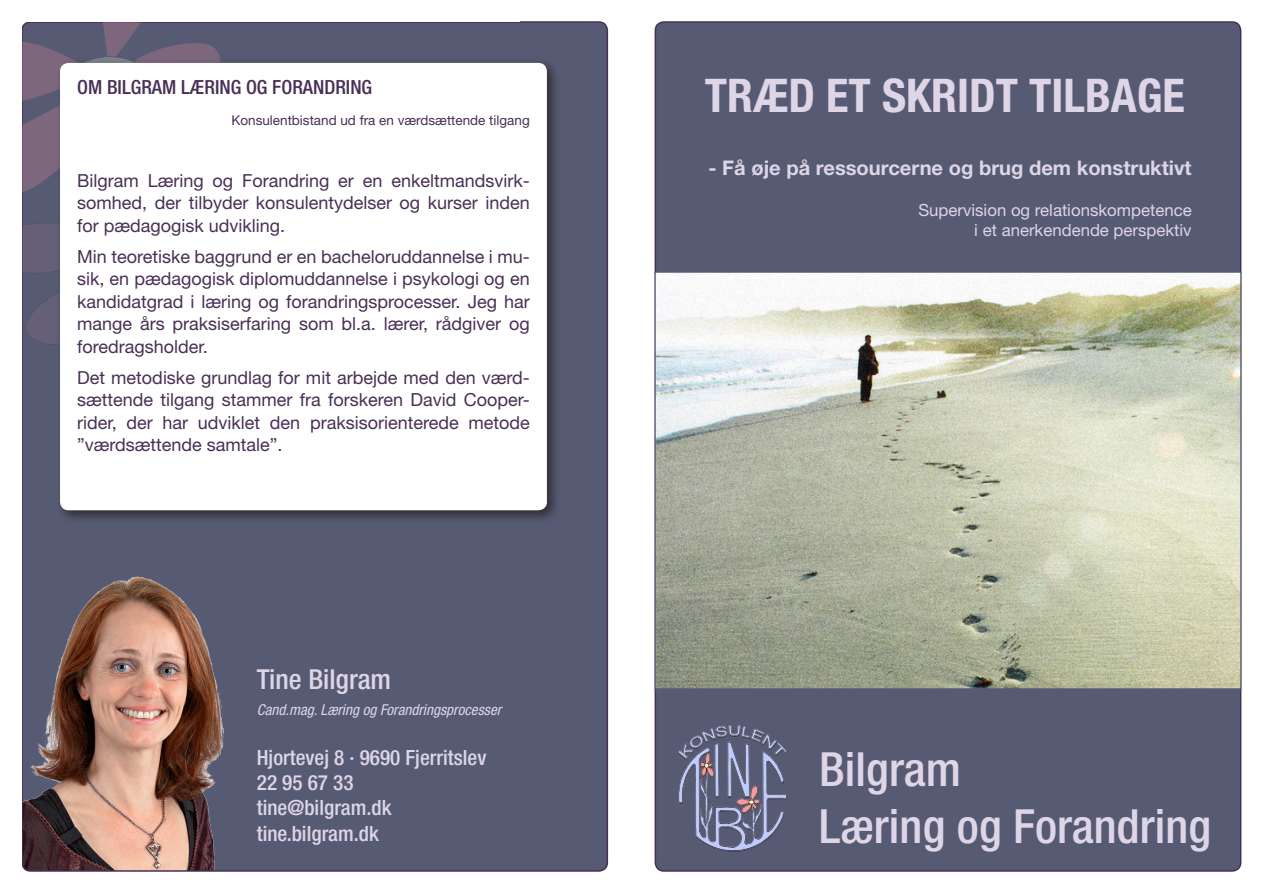
<style>
.page{position:relative;width:1263px;height:893px;background:#fff}
.page>*{position:absolute;margin:0;border:0;box-sizing:border-box;transform-origin:0 0}
.t1{font:500 condensed 47.1px "Helvetica Neue LT Std";color:#ded5e7}
.t2{font:700 condensed 46.5px "Helvetica Neue LT Std";color:#ded5e7}
.t3{font:500 condensed 27.6px "Helvetica Neue LT Std";color:#ded5e7}
.t4{font:500 condensed 21px "Helvetica Neue LT Std";color:#ded5e7}
.t5{font:700 20.1px "Helvetica Neue LT Std";color:#ded5e7}
.Overskrift{font:500 condensed 19.5px "Helvetica Neue LT Std";color:#492f57}
.t6{font:18px/22.5px "Helvetica Neue LT Std";color:#492f57;text-align:justify}
.t7{font:16.8px/20.1px "Helvetica Neue LT Std";color:#ded5e7;text-align:right}
.t8{font:italic condensed 15px "Helvetica Neue LT Std";color:#ded5e7}
.t9{font:13.5px "Helvetica Neue LT Std";color:#492f57}
</style>
<div class="page">
<div style="left:655px;top:22px;width:586px;height:849px;background:#565b73;border-radius:9px"></div>
<img style="left:657px;top:274px;width:582px;height:413px">
<div style="left:22px;top:22px;width:585px;height:849px;background:#565b73;border-radius:9px"></div>
<img style="left:24px;top:576px;width:201px;height:293px">
<svg style="left:22px;top:22px;width:201px;height:325px"></svg>
<div style="left:55px;top:58px;width:505px;height:465px;background:#231f20;opacity:.75"></div>
<div style="left:60px;top:63px;width:487px;height:447px;background:#fff;border-radius:9px"></div>
<img style="left:678px;top:726px;width:109px;height:124px">
<p class="Overskrift" style="left:77px;top:75px;width:297px">OM BILGRAM LÆRING OG FORANDRING</p>
<p class="t9" style="left:231px;top:112px;width:300px">Konsulentbistand ud fra en værdsættende tilgang</p>
<p class="t6" style="left:77px;top:169px;width:454px">Bilgram Læring og Forandring er en enkeltmandsvirk&shy;somhed, der tilbyder konsulentydelser og kurser inden for pædagogisk udvikling.</p>
<p class="t6" style="left:77px;top:245px;width:454px">Min teoretiske baggrund er en bacheloruddannelse i mu&shy;sik, en pædagogisk diplomuddannelse i psykologi og en kandidatgrad i læring og forandringsprocesser. Jeg har mange års praksiserfaring som bl.a. lærer, rådgiver og foredragsholder.</p>
<p class="t6" style="left:77px;top:366px;width:454px">Det metodiske grundlag for mit arbejde med den værd&shy;sættende tilgang stammer fra forskeren David Cooper&shy;rider, der har udviklet den praksisorienterede metode ”værdsættende samtale”.</p>
<p class="t3" style="left:257px;top:663px;width:136px">Tine Bilgram</p>
<p class="t8" style="left:257px;top:701px;width:246px">Cand.mag. Læring og Forandringsprocesser</p>
<p class="t4" style="left:257px;top:745px;width:231px">Hjortevej 8 · 9690 Fjerritslev</p>
<p class="t4" style="left:257px;top:770px;width:98px">22 95 67 33</p>
<p class="t4" style="left:257px;top:795px;width:136px">tine@bilgram.dk</p>
<p class="t4" style="left:257px;top:821px;width:124px">tine.bilgram.dk</p>
<p class="t2" style="left:705px;top:67px;width:482px">TRÆD ET SKRIDT TILBAGE</p>
<p class="t5" style="left:708px;top:155px;width:485px">- Få øje på ressourcerne og brug dem konstruktivt</p>
<p class="t7" style="left:918px;top:199px;width:275px">Supervision og relationskompetence i et anerkendende perspektiv</p>
<p class="t1" style="left:819px;top:742px;width:143px">Bilgram</p>
<p class="t1" style="left:819px;top:798px;width:393px">Læring og Forandring</p>
</div>
